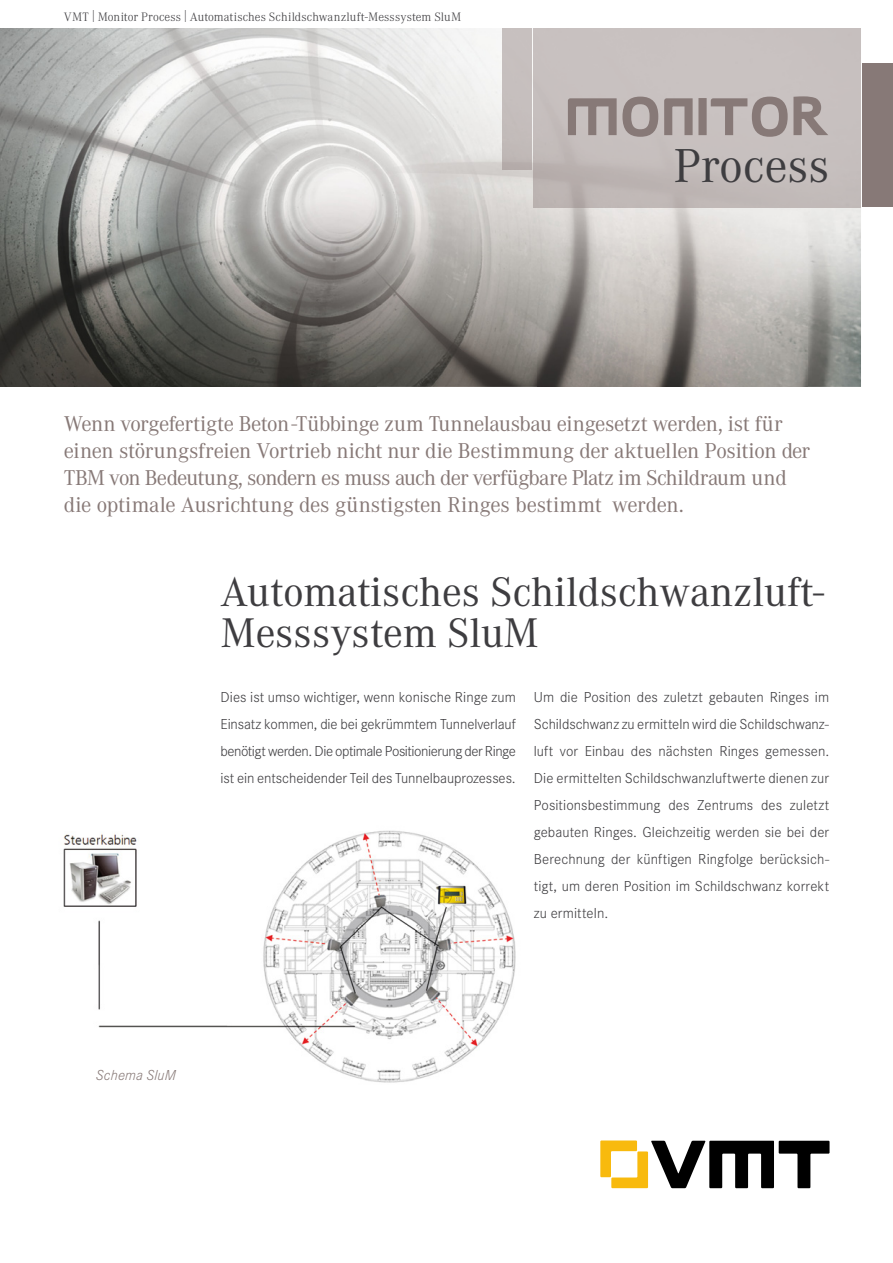
<style>
.page{position:relative;width:893px;height:1263px;background:#fff}
.page>*{position:absolute;margin:0;border:0;box-sizing:border-box;transform-origin:0 0}
.t1{font:46.65px "Corporate ABQ";color:#3e3d40}
.t2{font:40.5px/40.5px "Corporate ABQ";color:#3e3d40}
.t3{font:21px/27px "Corporate ABQ";letter-spacing:-.015em;color:#877977}
.t4{font:300 15px/27px "Corporate S";color:#3e3d40;text-align:justify}
.t5{font:italic 300 15px "Corporate S";letter-spacing:.005em;color:#877977}
.t6{font:300 12px "Corporate ABQ";letter-spacing:.005em;color:#3e3d40}
</style>
<div class="page">
<img style="left:0;top:28px;width:538px;height:359px">
<img style="left:808px;top:207px;width:53px;height:180px">
<img style="left:538px;top:207px;width:270px;height:180px">
<div style="left:862px;top:64px;width:31px;height:143px;background:#877977"></div>
<img style="left:502px;top:28px;width:30px;height:142px">
<div style="left:698px;top:98px;width:9px;height:37px;background:#877977"></div>
<svg style="left:664px;top:98px;width:29px;height:37px"></svg>
<svg style="left:568px;top:97px;width:90px;height:40px;background:#a59a98"></svg>
<svg style="left:711px;top:96px;width:117px;height:41px;background:#aba19f"></svg>
<svg style="left:600px;top:1140px;width:229px;height:48px"></svg>
<img style="left:63px;top:830px;width:453px;height:253px">
<p class="t6" style="left:64px;top:9px;width:399px">VMT | Monitor Process | Automatisches Schildschwanzluft-Messsystem SluM</p>
<h1 class="t1" style="left:674px;top:139px;width:157px">Process</h1>
<p class="t3" style="left:64px;top:411px;width:748px">Wenn vorgefertigte Beton -Tübbinge zum Tunnelausbau eingesetzt werden, ist für einen störungsfreien Vortrieb nicht nur die Bestimmung der aktuellen Position der TBM von Bedeutung, sondern es muss auch der verfügbare Platz im Schildraum und die optimale Ausrichtung des günstigsten Ringes bestimmt werden.</p>
<h2 class="t2" style="left:220px;top:572px;width:605px">Automatisches Schildschwanzluft-<br>Messsystem SluM</h2>
<p class="t4" style="left:220px;top:684px;width:297px">Dies ist umso wichtiger, wenn konische Ringe zum Einsatz kommen, die bei gekrümmtem Tunnelverlauf benötigt werden. Die optimale Positionierung der Ringe ist ein entscheidender Teil des Tunnelbauprozesses.</p>
<p class="t4" style="left:534px;top:684px;width:297px">Um die Position des zuletzt gebauten Ringes im Schildschwanz zu ermitteln wird die Schildschwanz&shy;luft vor Einbau des nächsten Ringes gemessen.<br>Die ermittelten Schildschwanzluftwerte dienen zur Positionsbestimmung des Zentrums des zuletzt gebauten Ringes. Gleichzeitig werden sie bei der Berechnung der künftigen Ringfolge berücksich&shy;tigt, um deren Position im Schildschwanz korrekt zu ermitteln.</p>
<p class="t5" style="left:96px;top:1067px;width:81px">Schema SluM</p>
</div>
